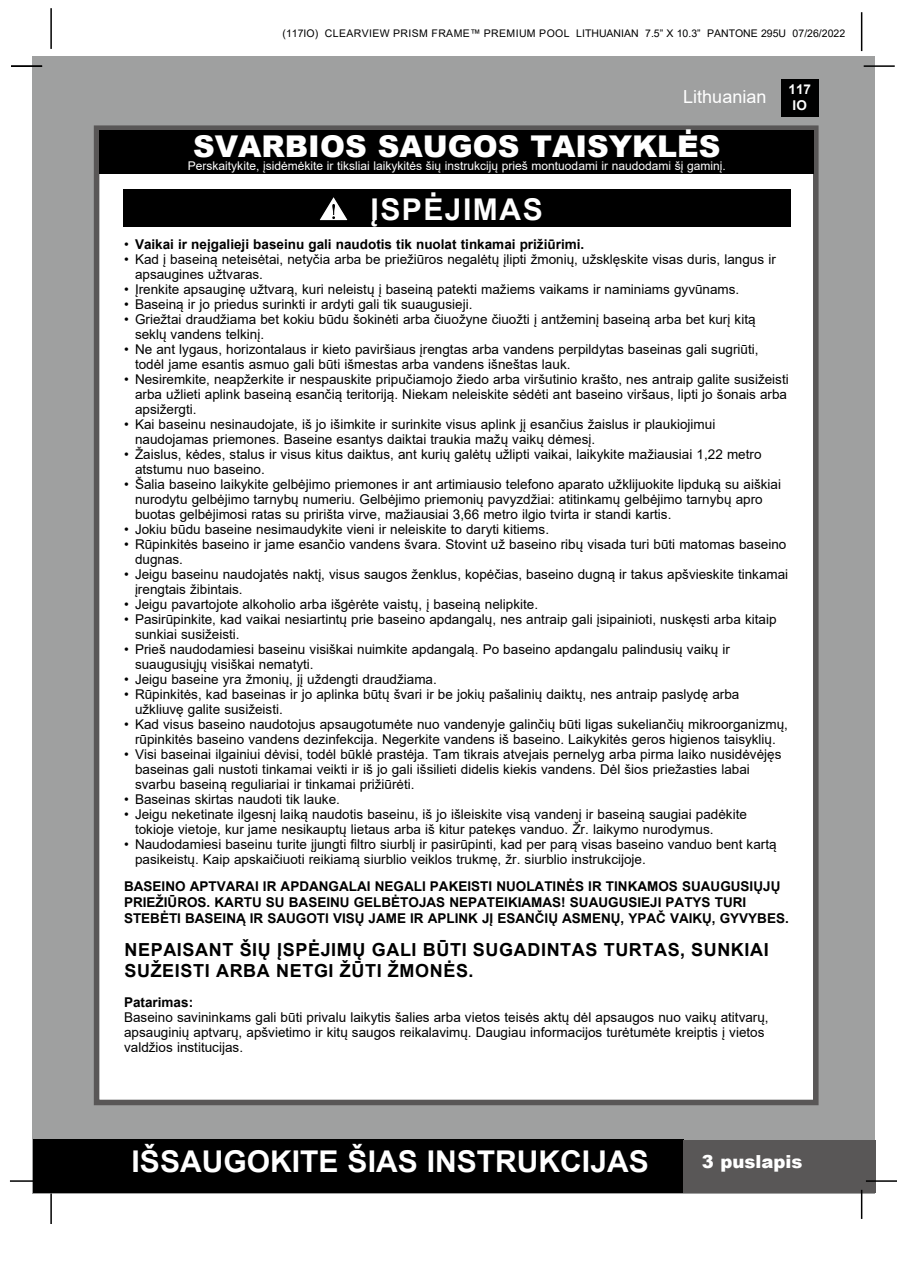
<style>
.page{position:relative;width:897px;height:1264px;background:#fff}
.page>*{position:absolute;margin:0;border:0;box-sizing:border-box;transform-origin:0 0}
.t1{font:700 30px "Arial";color:#fff}
.t2{font:900 30px "Arial";color:#fff}
.t3{font:700 30px "Arial";letter-spacing:.05em;color:#fff}
.t4{font:700 18px/21.6px "Arial";letter-spacing:.035em;color:#000}
.t5{font:18px "Arial";color:#fff}
.t6{font:900 18px "Arial";color:#fff}
.t7{font:13.5px/15px "Arial";color:#000}
.t8{font:700 13.5px/16.2px "Arial";color:#000}
.t9{font:700 13.5px/16.2px "Arial";color:#fff;text-align:center}
.t10{font:12px "Arial";color:#fff}
.t11{font:10.5px "Arial";color:#000}
.s1{font-weight:400}
</style>
<div class="page">
<div style="left:33px;top:56px;width:842px;height:1137px;background:#9fa0a0"></div>
<div style="left:780px;top:79px;width:38px;height:38px;background:#000"></div>
<hr style="left:863px;top:65px;width:31px;height:2px;background:#000">
<hr style="left:50px;top:8px;width:2px;height:41px;background:#000">
<hr style="left:860px;top:12px;width:2px;height:39px;background:#000">
<div style="left:33px;top:1140px;width:650px;height:53px;background:#000"></div>
<div style="left:682px;top:1140px;width:193px;height:53px;background:#595757"></div>
<hr style="left:865px;top:1180px;width:31px;height:1px;background:#000">
<hr style="left:860px;top:1189px;width:2px;height:30px;background:#000">
<hr style="left:50px;top:1193px;width:2px;height:31px;background:#000">
<hr style="left:10px;top:1180px;width:31px;height:1px;background:#000">
<div style="left:94px;top:125px;width:724px;height:980px;background:#fff;border:6px solid #595757"></div>
<div style="left:99px;top:130px;width:714px;height:44px;background:#000"></div>
<hr style="left:11px;top:65px;width:31px;height:2px;background:#000">
<div style="left:124px;top:190px;width:666px;height:37px;background:#000"></div>
<svg style="left:319px;top:197px;width:29px;height:24px"></svg>
<p class="t11" style="left:282px;top:26px;width:564px">(117IO) CLEARVIEW PRISM FRAME™ PREMIUM POOL LITHUANIAN 7.5” X 10.3” PANTONE 295U 07/26/2022</p>
<h2 class="t5" style="left:683px;top:84px;width:85px">Lithuanian</h2>
<p class="t9" style="left:788px;top:81px;width:24px">117<br>IO</p>
<h1 class="t2" style="left:193px;top:124px;width:528px">SVARBIOS SAUGOS TAISYKLĖS</h1>
<p class="t10" style="left:188px;top:157px;width:539px">Perskaitykite, įsidėmėkite ir tiksliai laikykitės šių instrukcijų prieš montuodami ir naudodami šį gaminį.</p>
<h1 class="t3" style="left:370px;top:188px;width:174px">ĮSPĖJIMAS</h1>
<p class="t8" style="left:124px;top:236px;width:461px"><span class="s1">•</span> Vaikai ir neįgalieji baseinu gali naudotis tik nuolat tinkamai prižiūrimi.</p>
<p class="t7" style="left:135px;top:252px;width:642px;text-indent:-11px">• Kad į baseiną neteisėtai, netyčia arba be priežiūros negalėtų įlipti žmonių, užsklęskite visas duris, langus ir apsaugines užtvaras.</p>
<p class="t7" style="left:124px;top:282px;width:616px">• Įrenkite apsauginę užtvarą, kuri neleistų į baseiną patekti mažiems vaikams ir naminiams gyvūnams.</p>
<p class="t7" style="left:124px;top:297px;width:350px">• Baseiną ir jo priedus surinkti ir ardyti gali tik suaugusieji.</p>
<p class="t7" style="left:135px;top:312px;width:622px;text-indent:-11px">• Griežtai draudžiama bet kokiu būdu šokinėti arba čiuožyne čiuožti į antžeminį baseiną arba bet kurį kitą seklų vandens telkinį.</p>
<p class="t7" style="left:135px;top:342px;width:625px;text-indent:-11px">• Ne ant lygaus, horizontalaus ir kieto paviršiaus įrengtas arba vandens perpildytas baseinas gali sugriūti, todėl jame esantis asmuo gali būti išmestas arba vandens išneštas lauk.</p>
<p class="t7" style="left:135px;top:372px;width:655px;text-indent:-11px">• Nesiremkite, neapžerkite ir nespauskite pripučiamojo žiedo arba viršutinio krašto, nes antraip galite susižeisti arba užlieti aplink baseiną esančią teritoriją. Niekam neleiskite sėdėti ant baseino viršaus, lipti jo šonais arba apsižergti.</p>
<p class="t7" style="left:135px;top:417px;width:581px;text-indent:-11px">• Kai baseinu nesinaudojate, iš jo išimkite ir surinkite visus aplink jį esančius žaislus ir plaukiojimui naudojamas priemones. Baseine esantys daiktai traukia mažų vaikų dėmesį.</p>
<p class="t7" style="left:135px;top:447px;width:628px;text-indent:-11px">• Žaislus, kėdes, stalus ir visus kitus daiktus, ant kurių galėtų užlipti vaikai, laikykite mažiausiai 1,22 metro atstumu nuo baseino.</p>
<p class="t7" style="left:135px;top:477px;width:647px;text-indent:-11px">• Šalia baseino laikykite gelbėjimo priemones ir ant artimiausio telefono aparato užklijuokite lipduką su aiškiai nurodytu gelbėjimo tarnybų numeriu. Gelbėjimo priemonių pavyzdžiai: atitinkamų gelbėjimo tarnybų apro buotas gelbėjimosi ratas su pririšta virve, mažiausiai 3,66 metro ilgio tvirta ir standi kartis.</p>
<p class="t7" style="left:124px;top:522px;width:426px">• Jokiu būdu baseine nesimaudykite vieni ir neleiskite to daryti kitiems.</p>
<p class="t7" style="left:135px;top:537px;width:652px;text-indent:-11px">• Rūpinkitės baseino ir jame esančio vandens švara. Stovint už baseino ribų visada turi būti matomas baseino dugnas.</p>
<p class="t7" style="left:135px;top:566px;width:654px;text-indent:-11px">• Jeigu baseinu naudojatės naktį, visus saugos ženklus, kopėčias, baseino dugną ir takus apšvieskite tinkamai įrengtais žibintais.</p>
<p class="t7" style="left:124px;top:596px;width:415px">• Jeigu pavartojote alkoholio arba išgėrėte vaistų, į baseiną nelipkite.</p>
<p class="t7" style="left:135px;top:611px;width:643px;text-indent:-11px">• Pasirūpinkite, kad vaikai nesiartintų prie baseino apdangalų, nes antraip gali įsipainioti, nuskęsti arba kitaip sunkiai susižeisti.</p>
<p class="t7" style="left:135px;top:641px;width:596px;text-indent:-11px">• Prieš naudodamiesi baseinu visiškai nuimkite apdangalą. Po baseino apdangalu palindusių vaikų ir suaugusiųjų visiškai nematyti.</p>
<p class="t7" style="left:124px;top:671px;width:314px">• Jeigu baseine yra žmonių, jį uždengti draudžiama.</p>
<p class="t7" style="left:135px;top:686px;width:606px;text-indent:-11px">• Rūpinkitės, kad baseinas ir jo aplinka būtų švari ir be jokių pašalinių daiktų, nes antraip paslydę arba užkliuvę galite susižeisti.</p>
<p class="t7" style="left:124px;top:716px;width:665px;text-align:center">• Kad visus baseino naudotojus apsaugotumėte nuo vandenyje galinčių būti ligas sukeliančių mikroorganizmų, rūpinkitės baseino vandens dezinfekcija. Negerkite vandens iš baseino. Laikykitės geros higienos taisyklių.</p>
<p class="t7" style="left:135px;top:746px;width:648px;text-indent:-11px">• Visi baseinai ilgainiui dėvisi, todėl būklė prastėja. Tam tikrais atvejais pernelyg arba pirma laiko nusidėvėjęs baseinas gali nustoti tinkamai veikti ir iš jo gali išsilieti didelis kiekis vandens. Dėl šios priežasties labai svarbu baseiną reguliariai ir tinkamai prižiūrėti.</p>
<p class="t7" style="left:124px;top:791px;width:217px">• Baseinas skirtas naudoti tik lauke.</p>
<p class="t7" style="left:135px;top:806px;width:613px;text-indent:-11px">• Jeigu neketinate ilgesnį laiką naudotis baseinu, iš jo išleiskite visą vandenį ir baseiną saugiai padėkite tokioje vietoje, kur jame nesikauptų lietaus arba iš kitur patekęs vanduo. Žr. laikymo nurodymus.</p>
<p class="t7" style="left:135px;top:836px;width:643px;text-indent:-11px">• Naudodamiesi baseinu turite įjungti filtro siurblį ir pasirūpinti, kad per parą visas baseino vanduo bent kartą pasikeistų. Kaip apskaičiuoti reikiamą siurblio veiklos trukmę, žr. siurblio instrukcijoje.</p>
<p class="t8" style="left:124px;top:878px;width:666px">BASEINO APTVARAI IR APDANGALAI NEGALI PAKEISTI NUOLATINĖS IR TINKAMOS SUAUGUSIŲJŲ<br>PRIEŽIŪROS. KARTU SU BASEINU GELBĖTOJAS NEPATEIKIAMAS! SUAUGUSIEJI PATYS TURI<br>STEBĖTI BASEINĄ IR SAUGOTI VISŲ JAME IR APLINK JĮ ESANČIŲ ASMENŲ, YPAČ VAIKŲ, GYVYBES.</p>
<h2 class="t4" style="left:124px;top:938px;width:646px">NEPAISANT ŠIŲ ĮSPĖJIMŲ GALI BŪTI SUGADINTAS TURTAS, SUNKIAI<br>SUŽEISTI ARBA NETGI ŽŪTI ŽMONĖS.</h2>
<p class="t8" style="left:124px;top:994px;width:71px">Patarimas:</p>
<p class="t7" style="left:124px;top:1009px;width:646px">Baseino savininkams gali būti privalu laikytis šalies arba vietos teisės aktų dėl apsaugos nuo vaikų atitvarų, apsauginių aptvarų, apšvietimo ir kitų saugos reikalavimų. Daugiau informacijos turėtumėte kreiptis į vietos valdžios institucijas.</p>
<h1 class="t1" style="left:132px;top:1140px;width:518px">IŠSAUGOKITE ŠIAS INSTRUKCIJAS</h1>
<h2 class="t6" style="left:701px;top:1149px;width:102px">3 puslapis</h2>
</div>
